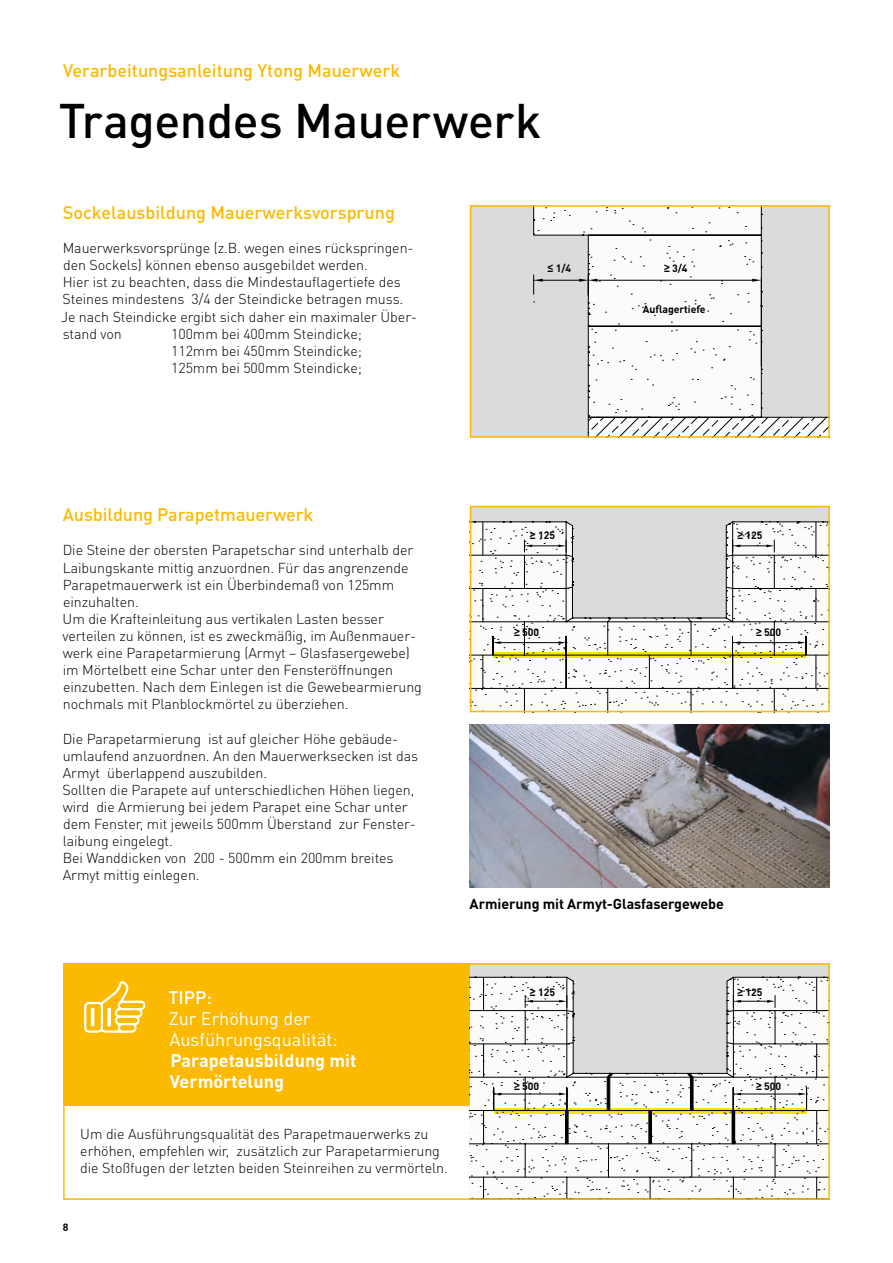
<style>
.page{position:relative;width:893px;height:1263px;background:#fff}
.page>*{position:absolute;margin:0;border:0;box-sizing:border-box;transform-origin:0 0}
.t1{font:500 48px "DIN Pro";letter-spacing:-.01em;color:#000}
.t2{font:500 18px "DIN Pro";color:#fbba00}
.t3{font:18px/21px "DIN Pro";color:#fff}
.t4{font:700 18px/21px "DIN Pro";color:#fff}
.t5{font:500 18px "DIN Pro";color:#fff}
.t6{font:300 14.25px/17.1px "DIN Pro";letter-spacing:-.005em;color:#000}
.t7{font:700 14.25px "DIN Pro";letter-spacing:-.005em;color:#000}
.t8{font:700 10.5px "DIN Pro";letter-spacing:-.005em;color:#000}
.s1{font-family:"Arial"}
</style>
<div class="page">
<img style="left:470px;top:724px;width:360px;height:164px">
<svg style="left:597px;top:208px;width:230px;height:227px"></svg>
<hr style="left:597px;top:280px;width:155px;height:1px;background:#000">
<svg style="left:752px;top:208px;width:75px;height:209px;background:#d5d5d5"></svg>
<svg style="left:473px;top:208px;width:124px;height:227px;background:#dadada"></svg>
<div style="left:470px;top:205px;width:360px;height:233px;border:2px solid #fbba00"></div>
<svg style="left:473px;top:655px;width:354px;height:54px"></svg>
<svg style="left:473px;top:509px;width:354px;height:146px"></svg>
<div style="left:470px;top:506px;width:360px;height:206px;border:2px solid #fbba00"></div>
<div style="left:63px;top:963px;width:407px;height:142px;background:#fbba00"></div>
<svg style="left:84px;top:981px;width:62px;height:52px"></svg>
<svg style="left:470px;top:1144px;width:357px;height:53px"></svg>
<svg style="left:470px;top:966px;width:357px;height:178px"></svg>
<div style="left:63px;top:963px;width:767px;height:237px;border:2px solid #fbba00"></div>
<p class="t2" style="left:63px;top:58px;width:339px">Verarbeitungsanleitung Ytong Mauerwerk</p>
<h1 class="t1" style="left:59px;top:88px;width:484px">Tragendes Mauerwerk</h1>
<p class="t2" style="left:63px;top:200px;width:334px">Sockelausbildung Mauerwerksvorsprung</p>
<p class="t6" style="left:61px;top:239px;width:358px">Mauerwerksvorsprünge (z. B. wegen eines rückspringen&shy;den Sockels) können ebenso ausgebildet werden.<br>Hier ist zu beachten, dass die Mindestauflagertiefe des Steines mindestens 3/4 der Steindicke betragen muss.<br>Je nach Steindicke ergibt sich daher ein maximaler Über&shy;stand von</p>
<p class="t6" style="left:171px;top:324px;width:192px;text-align:justify">100mm bei 400mm Steindicke; 112mm bei 450mm Steindicke; 125mm bei 500mm Steindicke;</p>
<p class="t8" style="left:548px;top:260px;width:25px"><span class="s1">≤</span> 1/4</p>
<p class="t8" style="left:664px;top:260px;width:25px"><span class="s1">≥</span> 3/4</p>
<p class="t8" style="left:643px;top:300px;width:64px">Auflagertiefe</p>
<p class="t2" style="left:63px;top:502px;width:252px">Ausbildung Parapetmauerwerk</p>
<p class="t6" style="left:62px;top:541px;width:361px">Die Steine der obersten Parapetschar sind unterhalb der Laibungskante mittig anzuordnen. Für das angrenzende Parapetmauerwerk ist ein Überbindemaß von 125mm einzuhalten.<br>Um die Krafteinleitung aus vertikalen Lasten besser verteilen zu können, ist es zweckmäßig, im Außenmauer&shy;werk eine Parapetarmierung (Armyt – Glasfasergewebe) im Mörtelbett eine Schar unter den Fensteröffnungen einzubetten. Nach dem Einlegen ist die Gewebearmierung nochmals mit Planblockmörtel zu überziehen.</p>
<p class="t6" style="left:63px;top:729px;width:357px">Die Parapetarmierung ist auf gleicher Höhe gebäude&shy;umlaufend anzuordnen. An den Mauerwerksecken ist das Armyt überlappend auszubilden.<br>Sollten die Parapete auf unterschiedlichen Höhen liegen, wird die Armierung bei jedem Parapet eine Schar unter dem Fenster, mit jeweils 500mm Überstand zur Fenster&shy;laibung eingelegt.<br>Bei Wanddicken von 200 - 500mm ein 200mm breites Armyt mittig einlegen.</p>
<p class="t8" style="left:530px;top:526px;width:27px"><span class="s1">≥</span> 125</p>
<p class="t8" style="left:737px;top:526px;width:27px"><span class="s1">≥</span> 125</p>
<p class="t8" style="left:514px;top:623px;width:27px"><span class="s1">≥</span> 500</p>
<p class="t8" style="left:756px;top:623px;width:27px"><span class="s1">≥</span> 500</p>
<p class="t7" style="left:470px;top:892px;width:256px">Armierung mit Armyt-Glasfasergewebe</p>
<p class="t5" style="left:168px;top:985px;width:45px">TIPP:</p>
<p class="t3" style="left:169px;top:1006px;width:171px">Zur Erhöhung der<br>Ausführungsqualität:</p>
<p class="t4" style="left:170px;top:1048px;width:188px">Parapetausbildung mit<br>Vermörtelung</p>
<p class="t6" style="left:80px;top:1125px;width:366px">Um die Ausführungsqualität des Parapetmauerwerks zu erhöhen, empfehlen wir, zusätzlich zur Parapetarmierung die Stoßfugen der letzten beiden Steinreihen zu vermörteln.</p>
<p class="t8" style="left:63px;top:1219px;width:7px">8</p>
<p class="t8" style="left:530px;top:983px;width:27px"><span class="s1">≥</span> 125</p>
<p class="t8" style="left:737px;top:983px;width:27px"><span class="s1">≥</span> 125</p>
<p class="t8" style="left:514px;top:1077px;width:27px"><span class="s1">≥</span> 500</p>
<p class="t8" style="left:756px;top:1077px;width:27px"><span class="s1">≥</span> 500</p>
</div>
